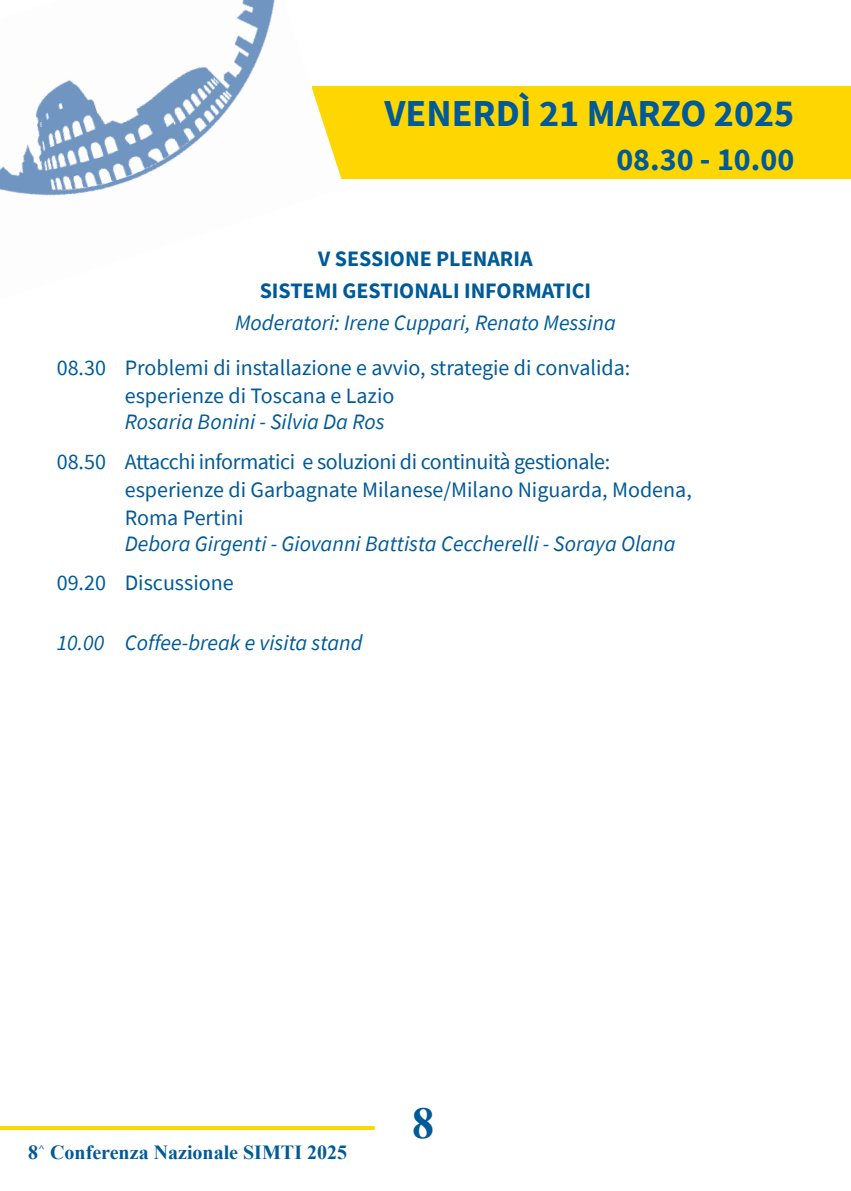
<style>
.page{position:relative;width:851px;height:1191px;background:#fff}
.page>*{position:absolute;margin:0;border:0;box-sizing:border-box;transform-origin:0 0}
.t1{font:700 44px "Times New Roman";color:#005a98}
.Giorno_OK{font:700 38px "Source Sans Pro";color:#005a98}
.Giorno_OK-2{font:700 32px "Source Sans Pro";color:#005a98}
.Corpo_testo_OK{font:22px "Source Sans Pro";color:#005a98}
.Relatore_OK{font:italic 22px "Source Sans Pro";color:#005a98}
.Corpo_testo_OK-2{font:22px "Source Sans Pro";letter-spacing:-.02em;color:#005a98}
.Titolo_plenarie_OK{font:700 22px "Source Sans Pro";color:#005a98}
.Moderatori_plenaria{font:italic 22px "Source Sans Pro";color:#005a98}
.Corpo_testo_OK-3{font:italic 22px "Source Sans Pro";color:#005a98}
.t2{font:700 20px "Times New Roman";color:#005a98}
</style>
<div class="page">
<hr style="left:0;top:1126px;width:375px;height:4px;background:#fed702">
<div style="left:312px;top:86px;width:538px;height:93px;background:#fed702"></div>
<hr style="left:850px;top:86px;width:1px;height:93px;background:#fed702">
<img style="left:0;top:0;width:342px;height:196px">
<p class="Giorno_OK" style="left:384px;top:87px;width:411px">VENERDÌ 21 MARZO 2025</p>
<p class="Giorno_OK-2" style="left:616px;top:137px;width:179px">08.30 - 10.00</p>
<p class="Titolo_plenarie_OK" style="left:318px;top:244px;width:216px">V SESSIONE PLENARIA</p>
<p class="Titolo_plenarie_OK" style="left:260px;top:275px;width:333px">SISTEMI GESTIONALI INFORMATICI</p>
<p class="Moderatori_plenaria" style="left:235px;top:308px;width:382px">Moderatori: Irene Cuppari, Renato Messina</p>
<p class="Corpo_testo_OK" style="left:57px;top:353px;width:575px">08.30 Problemi di installazione e avvio, strategie di convalida:</p>
<p class="Corpo_testo_OK" style="left:125px;top:381px;width:271px">esperienze di Toscana e Lazio</p>
<p class="Relatore_OK" style="left:125px;top:408px;width:261px">Rosaria Bonini - Silvia Da Ros</p>
<p class="Corpo_testo_OK-2" style="left:57px;top:447px;width:555px">08.50 Attacchi informatici e soluzioni di continuità gestionale:</p>
<p class="Corpo_testo_OK" style="left:125px;top:475px;width:568px">esperienze di Garbagnate Milanese/Milano Niguarda, Modena,</p>
<p class="Corpo_testo_OK" style="left:125px;top:503px;width:120px">Roma Pertini</p>
<p class="Relatore_OK" style="left:125px;top:530px;width:552px">Debora Girgenti - Giovanni Battista Ceccherelli - Soraya Olana</p>
<p class="Corpo_testo_OK" style="left:57px;top:569px;width:178px">09.20 Discussione</p>
<p class="Corpo_testo_OK-3" style="left:57px;top:629px;width:307px">10.00 Coffee-break e visita stand</p>
<p class="t2" style="left:28px;top:1138px;width:320px">8<sup>^</sup> Conferenza Nazionale SIMTI 2025</p>
<h1 class="t1" style="left:412px;top:1091px;width:23px">8</h1>
</div>
